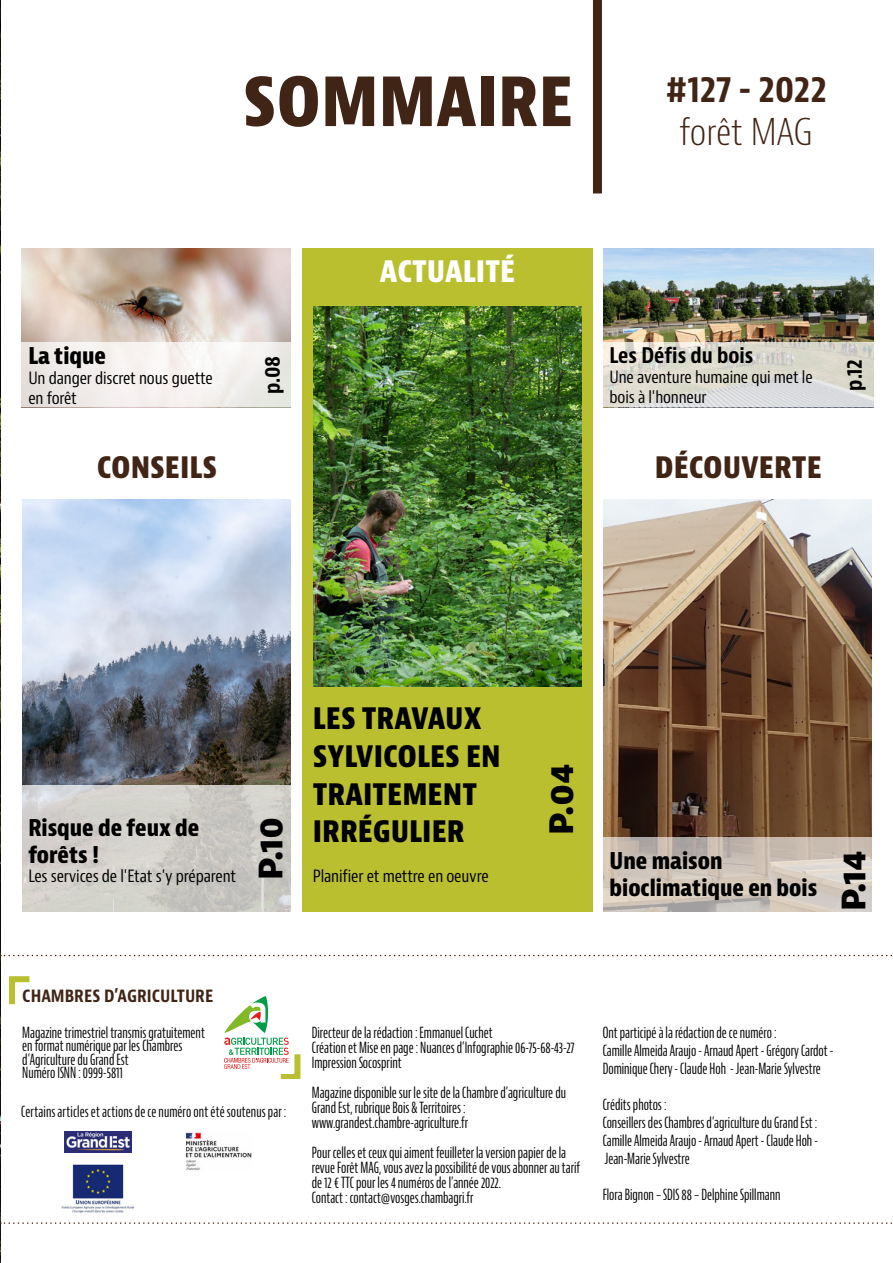
<style>
.page{position:relative;width:893px;height:1263px;background:#fff}
.page>*{position:absolute;margin:0;border:0;box-sizing:border-box;transform-origin:0 0}
.t1{font:700 condensed 72px "Bernina Sans";color:#402516}
.t2{font:700 condensed 36px "Bernina Sans";letter-spacing:-.005em;color:#402516}
.t3{font:300 condensed 36px "Bernina Sans";letter-spacing:-.005em;color:#402516}
.t4{font:700 condensed 31.5px/37.8px "Bernina Sans";color:#000}
.t5{font:700 condensed 31.5px "Bernina Sans";color:#402516}
.t6{font:800 31.5px "Bernina Sans";color:#000}
.t7{font:700 condensed 31.5px "Bernina Sans";color:#fff}
.t8{font:700 condensed 22.5px/27px "Bernina Sans";color:#000}
.t9{font:700 condensed 21px "Bernino Sans";color:#000}
.t10{font:700 condensed 18px "Bernina Sans";color:#402516}
.t11{font:condensed 16.5px/19.8px "Bernino Sans";letter-spacing:-.01em;color:#000}
.t12{font:extra-condensed 15px/15px "Bernino Sans";color:#000}
</style>
<div class="page">
<img style="left:21px;top:249px;width:270px;height:93px">
<img style="left:604px;top:249px;width:269px;height:93px">
<svg style="left:603px;top:342px;width:271px;height:65px;background:#dcdad2"></svg>
<svg style="left:21px;top:342px;width:270px;height:65px;fill:#f3efee"></svg>
<img style="left:0;top:0;width:1px;height:1263px">
<div style="left:593px;top:0;width:9px;height:193px;background:#402516"></div>
<svg style="left:0;top:955px;width:893px;height:1px"></svg>
<svg style="left:0;top:1222px;width:893px;height:2px"></svg>
<img style="left:61px;top:1164px;width:73px;height:49px">
<img style="left:64px;top:1131px;width:67px;height:21px">
<img style="left:185px;top:1132px;width:67px;height:39px">
<svg style="left:9px;top:976px;width:21px;height:29px"></svg>
<svg style="left:224px;top:996px;width:77px;height:83px"></svg>
<img style="left:22px;top:499px;width:268px;height:286px">
<svg style="left:22px;top:785px;width:269px;height:126px;background:#ceccc7"></svg>
<div style="left:302px;top:248px;width:291px;height:663px;background:#babf2f"></div>
<img style="left:314px;top:306px;width:267px;height:381px">
<img style="left:604px;top:499px;width:267px;height:338px">
<svg style="left:603px;top:837px;width:269px;height:75px;background:#cec3b9"></svg>
<h1 class="t1" style="left:243px;top:56px;width:332px">SOMMAIRE</h1>
<h2 class="t2" style="left:665px;top:67px;width:163px">#127 - 2022</h2>
<h2 class="t3" style="left:679px;top:110px;width:135px">forêt MAG</h2>
<h3 class="t8" style="left:28px;top:343px;width:79px">La tique</h3>
<p class="t11" style="left:28px;top:368px;width:186px">Un danger discret nous guette en forêt</p>
<h3 class="t5" style="left:97px;top:447px;width:122px">CONSEILS</h3>
<h3 class="t9" style="left:259px;top:394px;width:40px;rotate:-90deg">p.08</h3>
<h3 class="t7" style="left:380px;top:251px;width:137px">ACTUALITÉ</h3>
<h3 class="t9" style="left:610px;top:343px;width:145px">Les Défis du bois</h3>
<p class="t11" style="left:610px;top:368px;width:205px">Une aventure humaine qui met le bois à l'honneur</p>
<h3 class="t9" style="left:841px;top:390px;width:33px;rotate:-90deg">p.12</h3>
<h3 class="t5" style="left:655px;top:447px;width:168px">DÉCOUVERTE</h3>
<h3 class="t8" style="left:28px;top:814px;width:172px">Risque de feux de forêts !</h3>
<p class="t11" style="left:28px;top:867px;width:209px">Les services de l'Etat s'y préparent</p>
<h3 class="t6" style="left:250px;top:880px;width:64px;rotate:-90deg">P.10</h3>
<h3 class="t4" style="left:313px;top:699px;width:189px">LES TRAVAUX<br>SYLVICOLES EN<br>TRAITEMENT<br>IRRÉGULIER</h3>
<p class="t11" style="left:313px;top:866px;width:177px">Planifier et mettre en oeuvre</p>
<h3 class="t6" style="left:541px;top:834px;width:72px;rotate:-90deg">P.04</h3>
<h3 class="t8" style="left:610px;top:848px;width:209px">Une maison bioclimatique en bois</h3>
<h3 class="t6" style="left:833px;top:911px;width:63px;rotate:-90deg">P.14</h3>
<p class="t10" style="left:22px;top:984px;width:193px">CHAMBRES D’AGRICULTURE</p>
<p class="t12" style="left:22px;top:1026px;width:184px;line-height:13.5px">Magazine trimestriel transmis gratuitement en format numérique par les Chambres d’Agriculture du Grand Est<br>Numéro ISNN : 0999-5811</p>
<p class="t12" style="left:312px;top:1025px;width:264px">Directeur de la rédaction : Emmanuel Cuchet<br>Création et Mise en page : Nuances d’Infographie 06-75-68-43-27<br>Impression Socosprint</p>
<p class="t12" style="left:312px;top:1085px;width:256px">Magazine disponible sur le site de la Chambre d’agriculture du<br>Grand Est, rubrique Bois &amp; Territoires : www.grandest.chambre-agriculture.fr</p>
<p class="t12" style="left:312px;top:1145px;width:270px">Pour celles et ceux qui aiment feuilleter la version papier de la revue Forêt MAG, vous avez la possibilité de vous abonner au tarif de 12 € TTC pour les 4 numéros de l’année 2022.<br>Contact : contact@vosges.chambagri.fr</p>
<p class="t12" style="left:21px;top:1104px;width:267px">Certains articles et actions de ce numéro ont été soutenus par :</p>
<p class="t12" style="left:603px;top:1024px;width:232px;line-height:18px">Ont participé à la rédaction de ce numéro :<br>Camille Almeida Araujo - Arnaud Apert - Grégory Cardot -<br>Dominique Chery - Claude Hoh - Jean-Marie Sylvestre</p>
<p class="t12" style="left:603px;top:1096px;width:217px;line-height:18px">Crédits photos :<br>Conseillers des Chambres d’agriculture du Grand Est :<br>Camille Almeida Araujo - Arnaud Apert - Claude Hoh - Jean-Marie Sylvestre</p>
<p class="t12" style="left:603px;top:1187px;width:179px">Flora Bignon – SDIS 88 – Delphine Spillmann</p>
</div>
